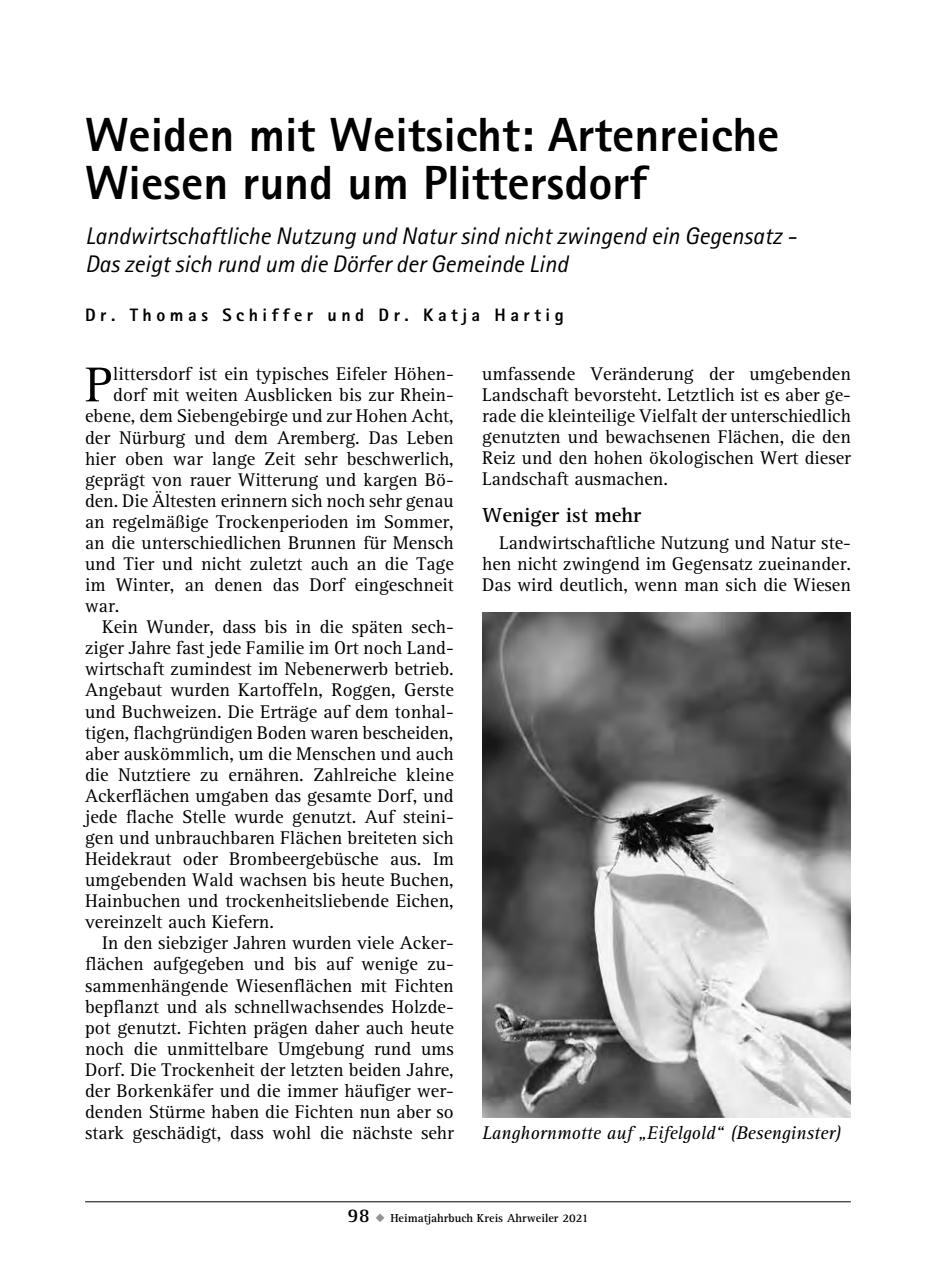
<style>
.page{position:relative;width:936px;height:1276px;background:#fff}
.page>*{position:absolute;margin:0;border:0;box-sizing:border-box;transform-origin:0 0}
.t1{font:50.6px "AT Rotis Serif";color:#000}
.t2{font:800 48px/48px "Rotis Sans Serif";color:#000}
.t3{font:italic 24px/28px "Rotis Sans Serif";color:#000}
.t4{font:700 21px "AT Rotis Serif";color:#000}
.t5{font:19px/21px "AT Rotis Serif";color:#000;text-align:justify}
.t6{font:italic 19px "AT Rotis Serif";color:#000}
.t7{font:800 18px "Rotis Sans Serif";letter-spacing:.25em;color:#000}
.t8{font:700 12px "AT Rotis Serif";color:#000}
.s1{font-size:20px}
.s2{color:#939393}
</style>
<div class="page">
<hr style="left:85px;top:1201px;width:765px;height:1px;background:#000">
<img style="left:482px;top:612px;width:368px;height:505px">
<h2 class="t2" style="left:85px;top:110px;width:696px">Weiden mit Weitsicht: Artenreiche<br>Wiesen rund um Plittersdorf</h2>
<p class="t3" style="left:85px;top:222px;width:712px">Landwirtschaftliche Nutzung und Natur sind nicht zwingend ein Gegensatz -<br>Das zeigt sich rund um die Dörfer der Gemeinde Lind</p>
<p class="t7" style="left:85px;top:304px;width:480px">Dr. Thomas Schiffer und Dr. Katja Hartig</p>
<h1 class="t1" style="left:85px;top:356px;width:30px">P</h1>
<p class="t5" style="left:113px;top:364px;width:342px">littersdorf ist ein typisches Eifeler Höhen-</p>
<p class="t5" style="left:113px;top:385px;width:342px">dorf mit weiten Ausblicken bis zur Rhein-</p>
<p class="t5" style="left:85px;top:406px;width:370px">ebene, dem Siebengebirge und zur Hohen Acht,</p>
<p class="t5" style="left:85px;top:427px;width:370px">der Nürburg und dem Aremberg. Das Leben</p>
<p class="t5" style="left:85px;top:448px;width:370px">hier oben war lange Zeit sehr beschwerlich,</p>
<p class="t5" style="left:85px;top:469px;width:370px">geprägt von rauer Witterung und kargen Bö-</p>
<p class="t5" style="left:85px;top:490px;width:370px">den. Die Ältesten erinnern sich noch sehr genau</p>
<p class="t5" style="left:85px;top:511px;width:370px">an regelmäßige Trockenperioden im Sommer,</p>
<p class="t5" style="left:85px;top:532px;width:370px">an die unterschiedlichen Brunnen für Mensch</p>
<p class="t5" style="left:85px;top:554px;width:370px">und Tier und nicht zuletzt auch an die Tage</p>
<p class="t5" style="left:85px;top:575px;width:370px">im Winter, an denen das Dorf eingeschneit</p>
<p class="t5" style="left:85px;top:596px;width:36px">war.</p>
<p class="t5" style="left:102px;top:617px;width:353px">Kein Wunder, dass bis in die späten sech-</p>
<p class="t5" style="left:85px;top:638px;width:370px">ziger Jahre fast jede Familie im Ort noch Land-</p>
<p class="t5" style="left:85px;top:659px;width:370px">wirtschaft zumindest im Nebenerwerb betrieb.</p>
<p class="t5" style="left:85px;top:680px;width:370px">Angebaut wurden Kartoffeln, Roggen, Gerste</p>
<p class="t5" style="left:85px;top:701px;width:370px">und Buchweizen. Die Erträge auf dem tonhal-</p>
<p class="t5" style="left:85px;top:722px;width:370px">tigen, flachgründigen Boden waren bescheiden,</p>
<p class="t5" style="left:85px;top:743px;width:370px">aber auskömmlich, um die Menschen und auch</p>
<p class="t5" style="left:85px;top:764px;width:370px">die Nutztiere zu ernähren. Zahlreiche kleine</p>
<p class="t5" style="left:85px;top:785px;width:370px">Ackerflächen umgaben das gesamte Dorf, und</p>
<p class="t5" style="left:85px;top:806px;width:370px">jede flache Stelle wurde genutzt. Auf steini-</p>
<p class="t5" style="left:85px;top:827px;width:370px">gen und unbrauchbaren Flächen breiteten sich</p>
<p class="t5" style="left:85px;top:849px;width:370px">Heidekraut oder Brombeergebüsche aus. Im</p>
<p class="t5" style="left:85px;top:870px;width:370px">umgebenden Wald wachsen bis heute Buchen,</p>
<p class="t5" style="left:85px;top:891px;width:370px">Hainbuchen und trockenheitsliebende Eichen,</p>
<p class="t5" style="left:85px;top:912px;width:190px">vereinzelt auch Kiefern.</p>
<p class="t5" style="left:102px;top:933px;width:353px">In den siebziger Jahren wurden viele Acker-</p>
<p class="t5" style="left:85px;top:954px;width:370px">flächen aufgegeben und bis auf wenige zu-</p>
<p class="t5" style="left:85px;top:975px;width:370px">sammenhängende Wiesenflächen mit Fichten</p>
<p class="t5" style="left:85px;top:996px;width:370px">bepflanzt und als schnellwachsendes Holzde-</p>
<p class="t5" style="left:85px;top:1017px;width:370px">pot genutzt. Fichten prägen daher auch heute</p>
<p class="t5" style="left:85px;top:1038px;width:370px">noch die unmittelbare Umgebung rund ums</p>
<p class="t5" style="left:85px;top:1059px;width:370px">Dorf. Die Trockenheit der letzten beiden Jahre,</p>
<p class="t5" style="left:85px;top:1080px;width:370px">der Borkenkäfer und die immer häufiger wer-</p>
<p class="t5" style="left:85px;top:1101px;width:370px">denden Stürme haben die Fichten nun aber so</p>
<p class="t5" style="left:85px;top:1122px;width:370px">stark geschädigt, dass wohl die nächste sehr</p>
<p class="t5" style="left:482px;top:364px;width:370px">umfassende Veränderung der umgebenden Landschaft bevorsteht. Letztlich ist es aber ge&shy;rade die kleinteilige Vielfalt der unterschiedlich genutzten und bewachsenen Flächen, die den Reiz und den hohen ökologischen Wert dieser Landschaft ausmachen.</p>
<p class="t4" style="left:482px;top:503px;width:161px">Weniger ist mehr</p>
<p class="t5" style="left:482px;top:532px;width:370px;text-indent:17px">Landwirtschaftliche Nutzung und Natur ste&shy;hen nicht zwingend im Gegensatz zueinander.<br>Das wird deutlich, wenn man sich die Wiesen</p>
<p class="t6" style="left:482px;top:1121px;width:360px">Langhornmotte auf „Eifelgold“ (Besenginster)</p>
<p class="t8" style="left:347px;top:1210px;width:242px"><span class="s1">98</span> <span class="s2">◆</span> Heimatjahrbuch Kreis Ahrweiler 2021</p>
</div>
